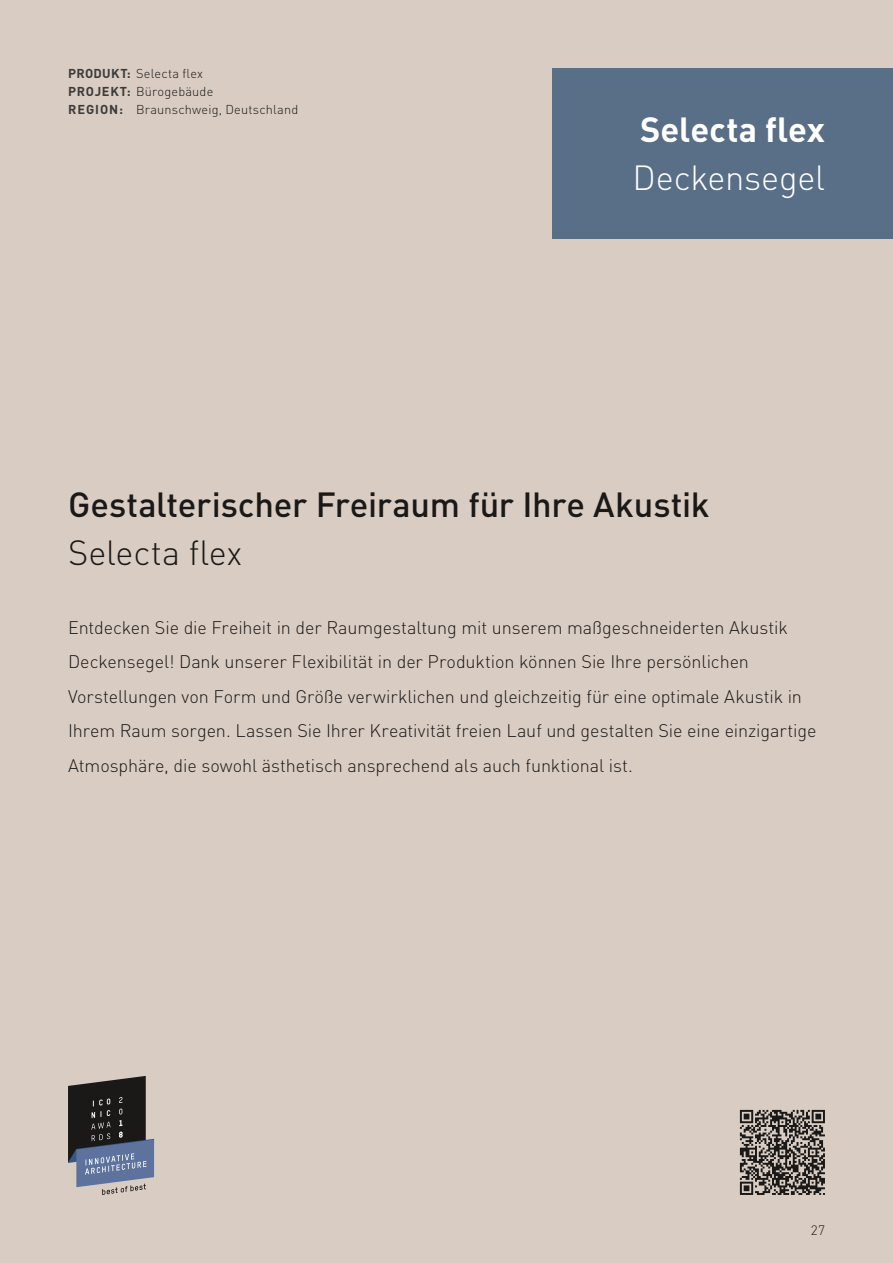
<style>
.page{position:relative;width:893px;height:1263px;background:#d9ccc3}
.page>*{position:absolute;margin:0;border:0;box-sizing:border-box;transform-origin:0 0}
.t1{font:500 34.5px "DIN Pro";letter-spacing:-.005em;color:#1a1918}
.t2{font:300 34.5px "DIN Pro";letter-spacing:-.005em;color:#1a1918}
.t3{font:700 34.5px "DIN Pro";color:#fff}
.t4{font:300 34.5px "DIN Pro";letter-spacing:-.01em;color:#fff}
.t5{font:300 18px/34.5px "DIN Pro";letter-spacing:-.005em;color:#1a1918}
.t6{font:300 13.5px "DIN Pro";color:#1a1918}
.t7{font:300 12.75px/18px "DIN Pro";letter-spacing:.015em;color:#1a1918}
.s1{font-weight:700;color:#3b3b3a}
</style>
<div class="page">
<svg style="left:740px;top:1110px;width:85px;height:85px"></svg>
<svg style="left:68px;top:1076px;width:86px;height:119px"></svg>
<div style="left:553px;top:68px;width:340px;height:170px;background:#596e87"></div>
<p class="t7" style="left:68px;top:63px;width:232px"><span class="s1">PRODUKT:</span> Selecta flex<br><span class="s1">PROJEKT:</span> Bürogebäude<br><span class="s1">REGION:</span> Braunschweig, Deutschland</p>
<h1 class="t3" style="left:640px;top:103px;width:186px">Selecta flex</h1>
<h1 class="t4" style="left:632px;top:152px;width:194px">Deckensegel</h1>
<h1 class="t1" style="left:68px;top:478px;width:643px">Gestalterischer Freiraum für Ihre Akustik</h1>
<h1 class="t2" style="left:68px;top:527px;width:176px">Selecta flex</h1>
<p class="t5" style="left:68px;top:609px;width:750px">Entdecken Sie die Freiheit in der Raumgestaltung mit unserem maßgeschneiderten Akustik Deckensegel! Dank unserer Flexibilität in der Produktion können Sie Ihre persönlichen Vorstellungen von Form und Größe verwirklichen und gleichzeitig für eine optimale Akustik in Ihrem Raum sorgen. Lassen Sie Ihrer Kreativität freien Lauf und gestalten Sie eine einzigartige Atmos phäre, die sowohl ästhetisch ansprechend als auch funktional ist.</p>
<p class="t6" style="left:811px;top:1220px;width:16px">27</p>
</div>
